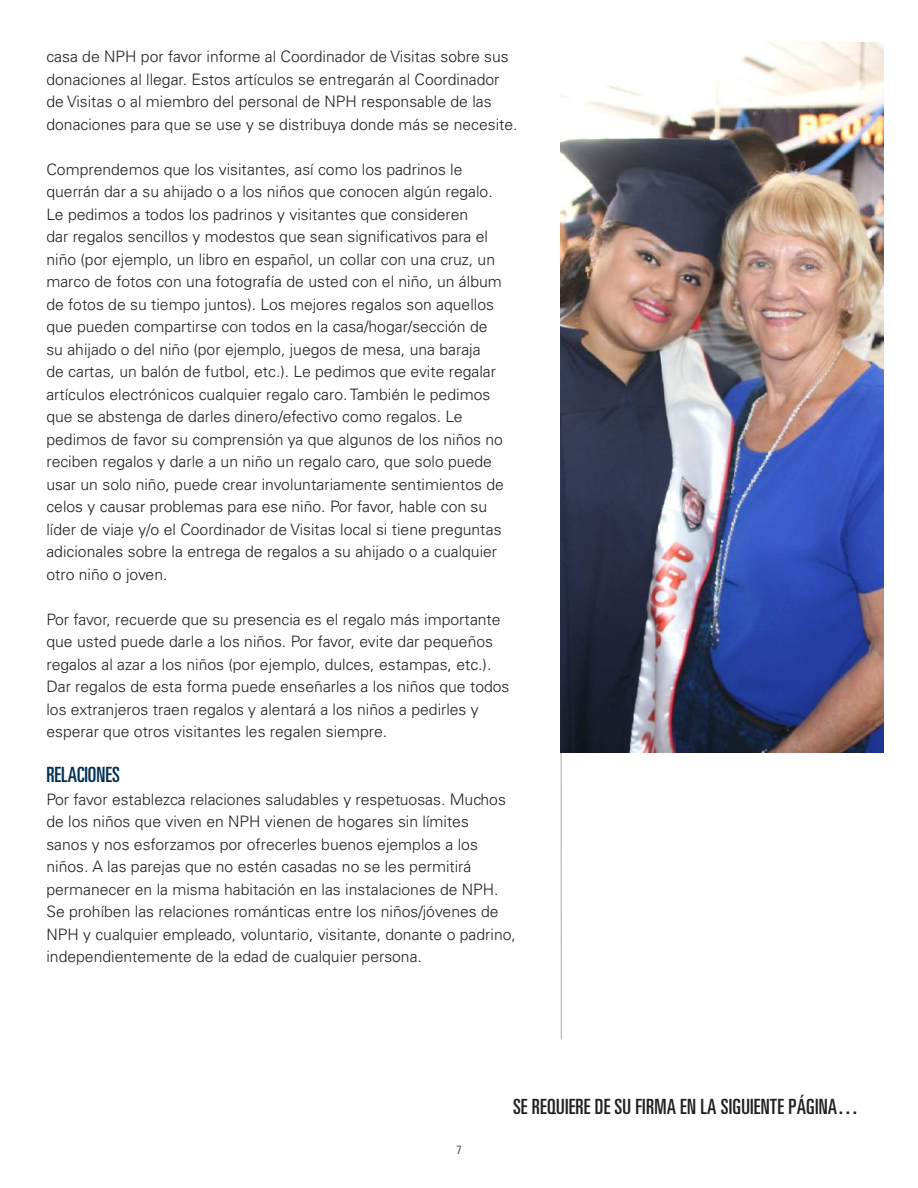
<style>
.page{position:relative;width:918px;height:1188px;background:#fff}
.page>*{position:absolute;margin:0;border:0;box-sizing:border-box;transform-origin:0 0}
.t1{font:ultra-condensed 21px "Univers";letter-spacing:.01em;color:#231f20}
.t2{font:ultra-condensed 21px "Univers";color:#002e54}
.t3{font:300 15.75px/22.5px "Univers";color:#231f20}
.t4{font:condensed 12px "Univers";color:#596261}
</style>
<div class="page">
<hr style="left:561px;top:273px;width:1px;height:766px;background:#a8a9ad">
<img style="left:561px;top:43px;width:322px;height:709px">
<p class="t3" style="left:46px;top:45px;width:473px">casa de NPH por favor informe al Coordinador de Visitas sobre sus donaciones al llegar. Estos artículos se entregarán al Coordinador de Visitas o al miembro del personal de NPH responsable de las donaciones para que se use y se distribuya donde más se necesite.</p>
<p class="t3" style="left:46px;top:158px;width:459px">Comprendemos que los visitantes, así como los padrinos le querrán dar a su ahijado o a los niños que conocen algún regalo.<br>Le pedimos a todos los padrinos y visitantes que consideren<br>dar regalos sencillos y modestos que sean significativos para el niño (por ejemplo, un libro en español, un collar con una cruz, un marco de fotos con una fotografía de usted con el niño, un álbum de fotos de su tiempo juntos). Los mejores regalos son aquellos que pueden compartirse con todos en la casa/hogar/sección de su ahijado o del niño (por ejemplo, juegos de mesa, una baraja<br>de cartas, un balón de futbol, etc.). Le pedimos que evite regalar artículos electrónicos cualquier regalo caro. También le pedimos que se abstenga de darles dinero/efectivo como regalos. Le pedimos de favor su comprensión ya que algunos de los niños no reciben regalos y darle a un niño un regalo caro, que solo puede usar un solo niño, puede crear involuntariamente sentimientos de celos y causar problemas para ese niño. Por favor, hable con su líder de viaje y/o el Coordinador de Visitas local si tiene preguntas adicionales sobre la entrega de regalos a su ahijado o a cualquier otro niño o joven.</p>
<p class="t3" style="left:46px;top:608px;width:465px">Por favor, recuerde que su presencia es el regalo más importante que usted puede darle a los niños. Por favor, evite dar pequeños regalos al azar a los niños (por ejemplo, dulces, estampas, etc.).<br>Dar regalos de esta forma puede enseñarles a los niños que todos los extranjeros traen regalos y alentará a los niños a pedirles y esperar que otros visitantes les regalen siempre.</p>
<h1 class="t2" style="left:46px;top:763px;width:75px">RELACIONES</h1>
<p class="t3" style="left:46px;top:788px;width:471px">Por favor establezca relaciones saludables y respetuosas. Muchos de los niños que viven en NPH vienen de hogares sin límites<br>sanos y nos esforzamos por ofrecerles buenos ejemplos a los niños. A las parejas que no estén casadas no se les permitirá permanecer en la misma habitación en las instalaciones de NPH.<br>Se prohíben las relaciones románticas entre los niños/jóvenes de NPH y cualquier empleado, voluntario, visitante, donante o padrino, independientemente de la edad de cualquier persona.</p>
<p class="t4" style="left:456px;top:1143px;width:7px">7</p>
<h1 class="t1" style="left:513px;top:1095px;width:347px">SE REQUIERE DE SU FIRMA EN LA SIGUIENTE PÁGINA…</h1>
</div>
